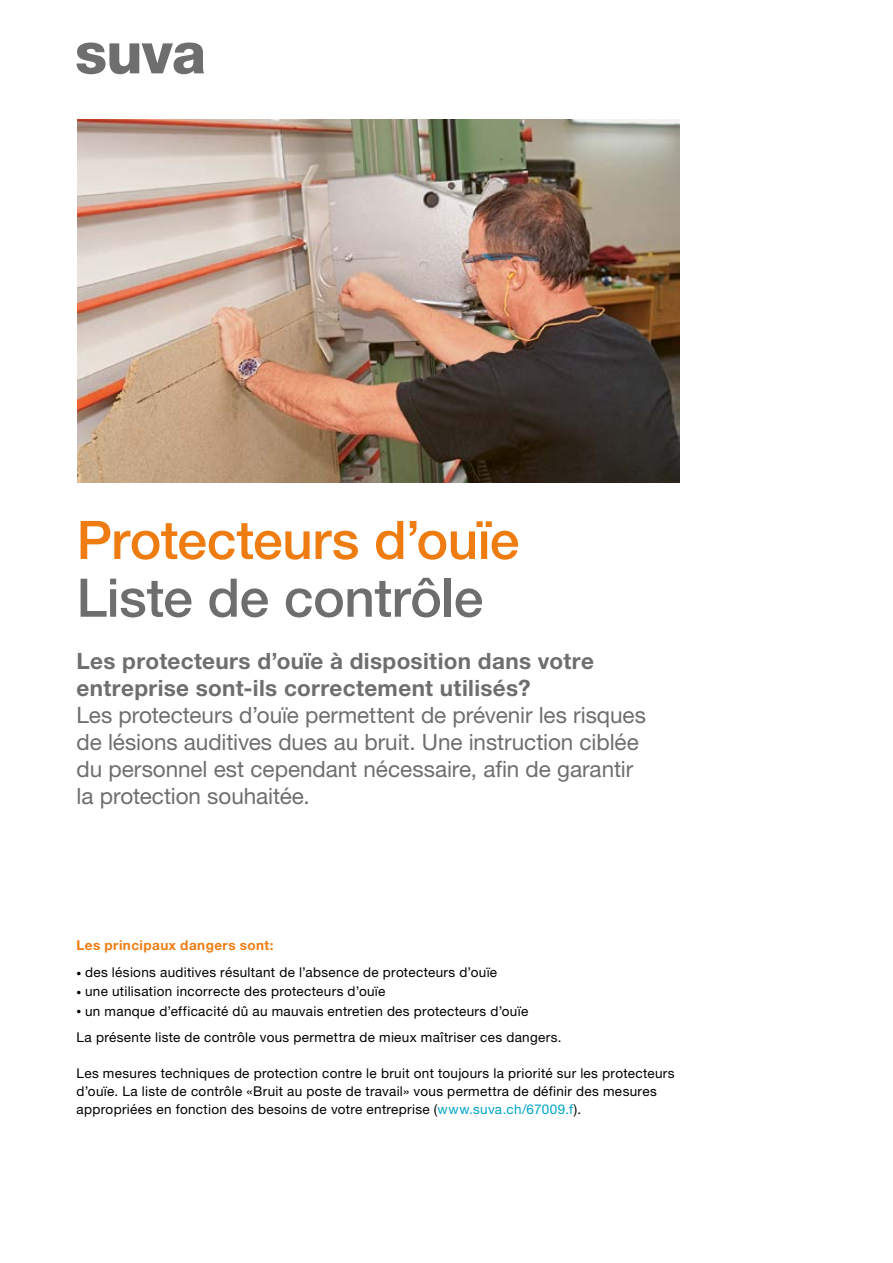
<style>
.page{position:relative;width:893px;height:1263px;background:#fff}
.page>*{position:absolute;margin:0;border:0;box-sizing:border-box;transform-origin:0 0}
.S1_Titel_kommunikati{font:500 53.25px "Helvetica Neue LT Std";letter-spacing:-.01em;color:#ef7c11}
.S1_Titel_sachlich{font:500 53.25px "Helvetica Neue LT Std";letter-spacing:-.01em;color:#6e6e6e}
.S1_Untertitel_02{font:22.5px/27px "Helvetica Neue LT Std";letter-spacing:-.005em;color:#6e6e6e}
.S1_Untertitel_01{font:700 22.5px/27px "Helvetica Neue LT Std";letter-spacing:.015em;color:#6e6e6e}
.S1_Fliesstext{font:13.5px/18px "Helvetica Neue LT Std";letter-spacing:.025em;color:#000}
.S1_Hauptgefahren{font:700 13.5px "Helvetica Neue LT Std";letter-spacing:.035em;color:#ef7c11}
.s1{font-weight:300;font-size:9.75px}
.s2{color:#00a5c8}
</style>
<div class="page">
<svg style="left:77px;top:43px;width:127px;height:31px"></svg>
<img style="left:77px;top:119px;width:603px;height:364px">
<p class="S1_Titel_kommunikati" style="left:77px;top:508px;width:444px">Protecteurs d’ouïe</p>
<p class="S1_Titel_sachlich" style="left:77px;top:566px;width:408px">Liste de contrôle</p>
<p class="S1_Untertitel_01" style="left:77px;top:647px;width:519px">Les protecteurs d’ouïe à disposition dans votre entreprise sont-ils correctement utilisés?</p>
<p class="S1_Untertitel_02" style="left:77px;top:701px;width:571px">Les protecteurs d’ouïe permettent de prévenir les risques de lésions auditives dues au bruit. Une instruction ciblée du personnel est cependant nécessaire, afin de garantir la protection souhaitée.</p>
<p class="S1_Hauptgefahren" style="left:77px;top:936px;width:199px">Les principaux dangers sont:</p>
<p class="S1_Fliesstext" style="left:77px;top:963px;width:422px"><span class="s1">•</span> des lésions auditives résultant de l’absence de protecteurs d’ouïe</p>
<p class="S1_Fliesstext" style="left:77px;top:982px;width:310px"><span class="s1">•</span> une utilisation incorrecte des protecteurs d’ouïe</p>
<p class="S1_Fliesstext" style="left:77px;top:1002px;width:453px"><span class="s1">•</span> un manque d’efficacité dû au mauvais entretien des protecteurs d’ouïe</p>
<p class="S1_Fliesstext" style="left:77px;top:1028px;width:487px">La présente liste de contrôle vous permettra de mieux maîtriser ces dangers.</p>
<p class="S1_Fliesstext" style="left:77px;top:1064px;width:600px">Les mesures techniques de protection contre le bruit ont toujours la priorité sur les protecteurs d’ouïe. La liste de contrôle «Bruit au poste de travail» vous permettra de définir des mesures appropriées en fonction des besoins de votre entreprise (<span class="s2">www.suva.ch/67009.f</span>).</p>
</div>
